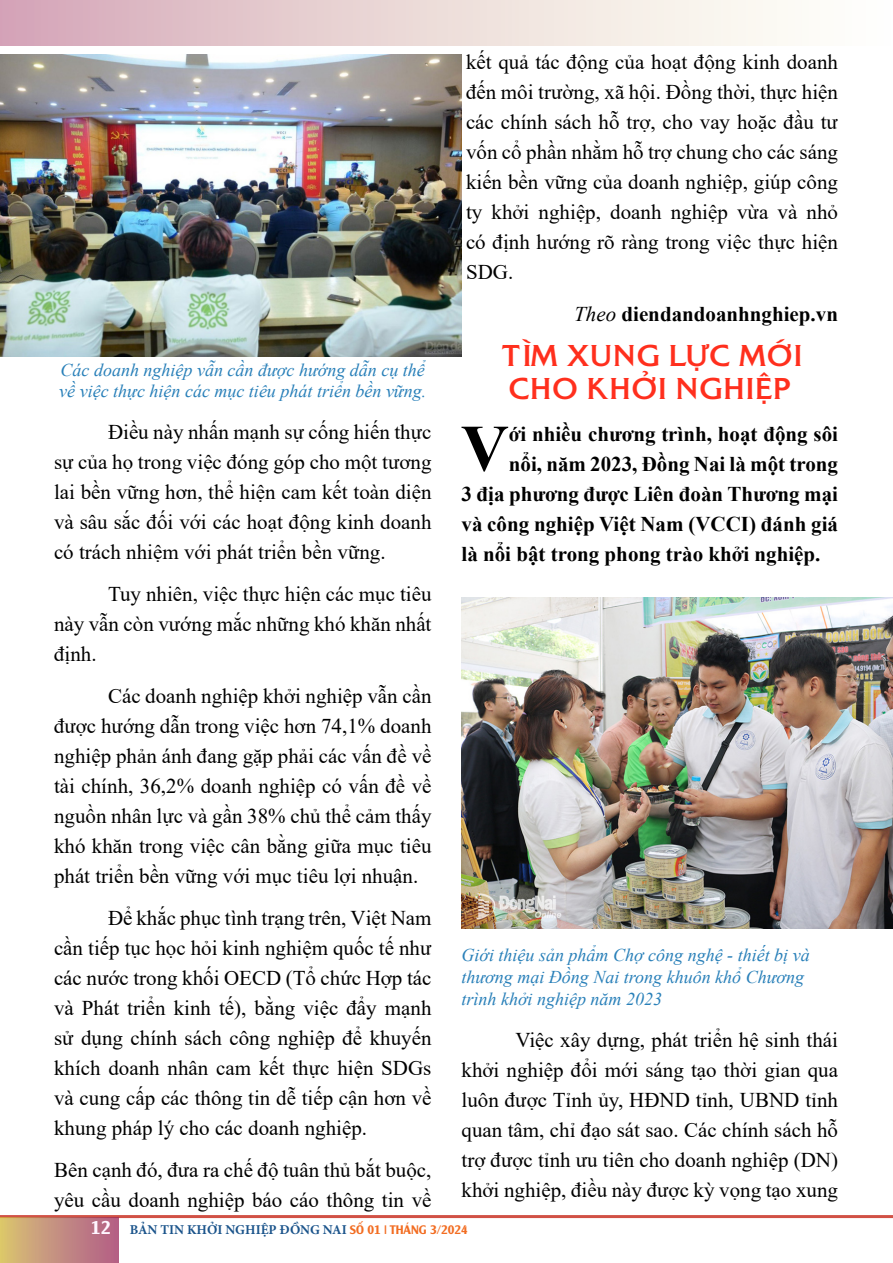
<style>
.page{position:relative;width:893px;height:1263px;background:#fff}
.page>*{position:absolute;margin:0;border:0;box-sizing:border-box;transform-origin:0 0}
.t1{font:700 66.3px "Times New Roman";color:#000}
.t2{font:700 31.5px/33px "VL Alexon";letter-spacing:.05em;color:#ff2f1d}
.t3{font:21px/30px "Times New Roman";color:#000;text-align:justify}
.t4{font:700 21px "Times New Roman";color:#000}
.t5{font:italic 18px/21.6px "Times New Roman";color:#2980b9}
.t6{font:700 13.5px "Minion Pro";color:#1b548b}
.s1{font-weight:400;font-style:italic}
.s2{font-family:"UTM Alexander";font-weight:400;font-size:18px;color:#fff6ff}
.s3{font-family:"UTM Alexander";font-weight:400;font-size:12px;color:#f26d22}
</style>
<div class="page">
<div style="left:0;top:0;width:892px;height:46px;background:linear-gradient(to right,#d6abb8,#fffffd)"></div>
<hr style="left:0;top:1215px;width:893px;height:3px;background:#d15145">
<div style="left:0;top:1217px;width:118px;height:46px;background:linear-gradient(to right,#d9c373,#b25d89)"></div>
<img style="left:0;top:54px;width:461px;height:303px">
<img style="left:461px;top:597px;width:432px;height:332px">
<p class="t5" style="left:59px;top:358px;width:369px">Các doanh nghiệp vẫn cần được hướng dẫn cụ thể về việc thực hiện các mục tiêu phát triển bền vững.</p>
<p class="t3" style="left:54px;top:416px;width:379px;text-indent:54px">Điều này nhấn mạnh sự cống hiến thực sự của họ trong việc đóng góp cho một tương lai bền vững hơn, thể hiện cam kết toàn diện và sâu sắc đối với các hoạt động kinh doanh có trách nhiệm với phát triển bền vững.</p>
<p class="t3" style="left:54px;top:578px;width:379px;text-indent:54px">Tuy nhiên, việc thực hiện các mục tiêu này vẫn còn vướng mắc những khó khăn nhất định.</p>
<p class="t3" style="left:54px;top:680px;width:379px;text-indent:54px">Các doanh nghiệp khởi nghiệp vẫn cần được hướng dẫn trong việc hơn 74,1% doanh nghiệp phản ánh đang gặp phải các vấn đề về tài chính, 36,2% doanh nghiệp có vấn đề về nguồn nhân lực và gần 38% chủ thể cảm thấy khó khăn trong việc cân bằng giữa mục tiêu phát triển bền vững với mục tiêu lợi nhuận.</p>
<p class="t3" style="left:54px;top:902px;width:379px;text-indent:54px">Để khắc phục tình trạng trên, Việt Nam cần tiếp tục học hỏi kinh nghiệm quốc tế như các nước trong khối OECD (Tổ chức Hợp tác và Phát triển kinh tế), bằng việc đẩy mạnh sử dụng chính sách công nghiệp để khuyến khích doanh nhân cam kết thực hiện SDGs và cung cấp các thông tin dễ tiếp cận hơn về khung pháp lý cho các doanh nghiệp.</p>
<p class="t3" style="left:54px;top:1154px;width:379px">Bên cạnh đó, đưa ra chế độ tuân thủ bắt buộc, yêu cầu doanh nghiệp báo cáo thông tin về</p>
<p class="t3" style="left:466px;top:46px;width:374px">kết quả tác động của hoạt động kinh doanh đến môi trường, xã hội. Đồng thời, thực hiện các chính sách hỗ trợ, cho vay hoặc đầu tư vốn cổ phần nhằm hỗ trợ chung cho các sáng kiến bền vững của doanh nghiệp, giúp công ty khởi nghiệp, doanh nghiệp vừa và nhỏ có định hướng rõ ràng trong việc thực hiện SDG.</p>
<p class="t4" style="left:574px;top:298px;width:265px"><span class="s1">Theo</span> diendandoanhnghiep.vn</p>
<p class="t2" style="left:502px;top:337px;width:301px">TÌM XUNG LỰC MỚI<br>CHO KHỞI NGHIỆP</p>
<p class="t1" style="left:461px;top:401px;width:49px">V</p>
<p class="t4" style="left:509px;top:418px;width:331px">ới nhiều chương trình, hoạt động sôi</p>
<p class="t4" style="left:509px;top:448px;width:331px">nổi, năm 2023, Đồng Nai là một trong</p>
<p class="t4" style="left:461px;top:478px;width:378px">3 địa phương được Liên đoàn Thương mại</p>
<p class="t4" style="left:461px;top:508px;width:378px">và công nghiệp Việt Nam (VCCI) đánh giá</p>
<p class="t4" style="left:461px;top:538px;width:360px">là nổi bật trong phong trào khởi nghiệp.</p>
<p class="t5" style="left:461px;top:944px;width:350px">Giới thiệu sản phẩm Chợ công nghệ - thiết bị và thương mại Đồng Nai trong khuôn khổ Chương trình khởi nghiệp năm 2023</p>
<p class="t3" style="left:461px;top:1024px;width:378px;text-indent:54px">Việc xây dựng, phát triển hệ sinh thái khởi nghiệp đổi mới sáng tạo thời gian qua luôn được Tỉnh ủy, HĐND tỉnh, UBND tỉnh quan tâm, chỉ đạo sát sao. Các chính sách hỗ trợ được tỉnh ưu tiên cho doanh nghiệp (DN) khởi nghiệp, điều này được kỳ vọng tạo xung</p>
<p class="t6" style="left:91px;top:1220px;width:379px"><span class="s2">12</span> BẢN TIN KHỞI NGHIỆP ĐỒNG NAI <span class="s3">SỐ 01 | THÁNG 3/2024</span></p>
</div>
